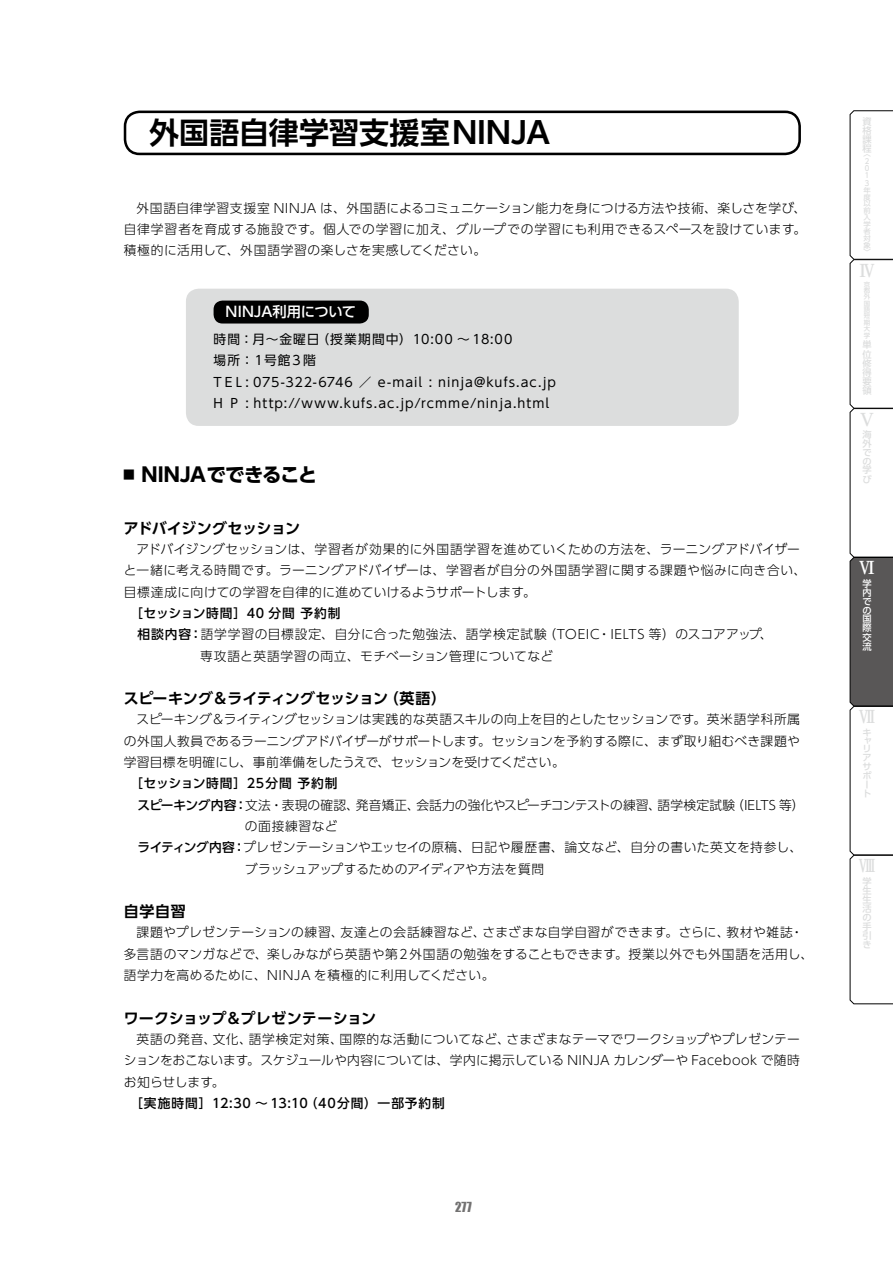
<style>
.page{position:relative;width:893px;height:1263px;background:#fff}
.page>*{position:absolute;margin:0;border:0;box-sizing:border-box;transform-origin:0 0}
.t1{font:700 30px "UD Shin Go Pro De";letter-spacing:.005em;color:#000}
.t2{font:700 19.5px "UD Shin Go Pro";letter-spacing:-.03em;color:#000}
.t3{font:700 17.1px "UD Reimin Pro";color:#dcdddd}
.t4{font:700 17.1px "UD Reimin Pro";color:#fff}
.t5{font:700 15px "UD Shin Go Pro De";letter-spacing:-.015em;color:#000}
.t6{font:700 15px "UD Shin Go Pro De";letter-spacing:.015em;color:#000}
.t7{font:500 14.25px "UD Shin Go Pro";letter-spacing:-.005em;color:#fff}
.t8{font:300 12.75px/21.3px "UD Shin Go Pro";letter-spacing:.025em;color:#000;text-align:justify}
.t9{font:12.75px/21.3px "UD Shin Go Pro";letter-spacing:.08em;color:#000}
.t10{font:500 12.75px "UD Shin Go Pro";letter-spacing:.06em;color:#000}
.t11{font:300 12.75px "UD Shin Go Pro";letter-spacing:.045em;color:#000}
.t12{font:300 12.75px "UD Shin Go Pro";letter-spacing:.005em;color:#000}
.t13{font:300 12.75px "UD Shin Go Pro";letter-spacing:-.025em;color:#000}
.t14{font:12.75px "Impact";color:#727171}
.t15{font:500 9.15px/9px "UD Shin Go Pro";color:#dcdddd;text-align:justify}
.t16{font:500 9.15px/9px "UD Shin Go Pro";color:#fff;text-align:justify}
.t17{font:500 7.35px/7.4px "UD Shin Go Pro";color:#dcdddd}
.t18{font:500 6.9px/6.9px "UD Shin Go Pro";color:#dcdddd;text-align:justify;scale:1.07 1}
.t19{font:500 6.45px/6.4px "UD Shin Go Pro";color:#dcdddd;text-align:justify}
.s1{font-weight:500}
</style>
<div class="page">
<div style="left:124px;top:111px;width:677px;height:44px;border:3px solid #000;border-radius:15px"></div>
<div style="left:186px;top:289px;width:553px;height:137px;background:#dcdddd;border-radius:13px"></div>
<div style="left:214px;top:301px;width:155px;height:22px;background:#000;border-radius:9px"></div>
<svg style="left:850px;top:110px;width:43px;height:894px"></svg>
<h1 class="t1" style="left:149px;top:108px;width:402px">外国語自律学習支援室NINJA</h1>
<p class="t8" style="left:124px;top:197px;width:684px;text-indent:13px">外国語自律学習支援室 NINJA は、外国語によるコミュニケーション能力を身につける方法や技術、楽しさを学び、自律学習者を育成する施設です。個人での学習に加え、グループでの学習にも利用できるスペースを設けています。積極的に活用して、外国語学習の楽しさを実感してください。</p>
<p class="t7" style="left:226px;top:300px;width:132px">NINJA利用について</p>
<p class="t9" style="left:214px;top:328px;width:344px">時間：月～金曜日（授業期間中）10:00 ～ 18:00<br>場所：１号館３階<br>T E L : 075-322-6746 ／ e-mail : ninja@kufs.ac.jp H P : http://www.kufs.ac.jp/rcmme/ninja.html</p>
<h2 class="t2" style="left:123px;top:459px;width:196px"><sup>■</sup> NINJAでできること</h2>
<p class="t5" style="left:124px;top:516px;width:178px">アドバイジングセッション</p>
<p class="t8" style="left:124px;top:538px;width:684px;text-align:left;text-indent:13px">アドバイジングセッションは、学習者が効果的に外国語学習を進めていくための方法を、ラーニングアドバイザーと一緒に考える時間です。ラーニングアドバイザーは、学習者が自分の外国語学習に関する課題や悩みに向き合い、目標達成に向けての学習を自律的に進めていけるようサポートします。</p>
<p class="t10" style="left:130px;top:603px;width:212px">［セッション時間］40 分間 予約制</p>
<p class="t11" style="left:138px;top:624px;width:637px"><span class="s1">相談内容：</span>語学学習の目標設定、自分に合った勉強法、語学検定試験（TOEIC・IELTS 等）のスコアアップ、</p>
<p class="t8" style="left:200px;top:645px;width:354px">専攻語と英語学習の両立、モチベーション管理についてなど</p>
<p class="t5" style="left:124px;top:686px;width:324px">スピーキング＆ライティングセッション（英語）</p>
<p class="t8" style="left:124px;top:708px;width:678px;text-indent:13px">スピーキング＆ライティングセッションは実践的な英語スキルの向上を目的としたセッションです。英米語学科所属の外国人教員であるラーニングアドバイザーがサポートします。セッションを予約する際に、まず取り組むべき課題や学習目標を明確にし、事前準備をしたうえで、セッションを受けてください。</p>
<p class="t10" style="left:130px;top:773px;width:209px">［セッション時間］25分間 予約制</p>
<p class="t12" style="left:138px;top:794px;width:668px"><span class="s1">スピーキング内容：</span>文法・表現の確認、発音矯正、会話力の強化やスピーチコンテストの練習、語学検定試験（IELTS 等）</p>
<p class="t11" style="left:245px;top:816px;width:94px">の面接練習など</p>
<p class="t8" style="left:138px;top:836px;width:666px"><span class="s1">ライティング内容：</span>プレゼンテーションやエッセイの原稿、日記や履歴書、論文など、自分の書いた英文を持参し、</p>
<p class="t13" style="left:245px;top:858px;width:301px">ブラッシュアップするためのアイディアや方法を質問</p>
<p class="t5" style="left:124px;top:899px;width:64px">自学自習</p>
<p class="t8" style="left:124px;top:921px;width:691px;text-align:left;text-indent:13px">課題やプレゼンテーションの練習、友達との会話練習など、さまざまな自学自習ができます。さらに、教材や雑誌・多言語のマンガなどで、楽しみながら英語や第２外国語の勉強をすることもできます。授業以外でも外国語を活用し、語学力を高めるために、NINJA を積極的に利用してください。</p>
<p class="t6" style="left:124px;top:1006px;width:254px">ワークショップ＆プレゼンテーション</p>
<p class="t8" style="left:124px;top:1028px;width:678px;text-indent:13px">英語の発音、文化、語学検定対策、国際的な活動についてなど、さまざまなテーマでワークショップやプレゼンテーションをおこないます。スケジュールや内容については、学内に掲示している NINJA カレンダーや Facebook で随時お知らせします。</p>
<p class="t10" style="left:130px;top:1093px;width:316px">［実施時間］12:30 ～ 13:10（40分間）一部予約制</p>
<p class="t14" style="left:455px;top:1197px;width:18px">277</p>
<p class="t15" style="left:862px;top:116px;width:11px">資格課程</p>
<p class="t17" style="left:863px;top:150px;width:9px">〈<br>2<br>0<br>1<br>3</p>
<p class="t18" style="left:863px;top:186px;width:8px">年度以前入学者対象</p>
<p class="t17" style="left:863px;top:248px;width:9px">〉</p>
<p class="t19" style="left:864px;top:281px;width:8px">京都外国語短期大学</p>
<p class="t15" style="left:862px;top:340px;width:11px">単位修得要領</p>
<h3 class="t3" style="left:858px;top:256px;width:19px">Ⅳ</h3>
<h3 class="t3" style="left:858px;top:405px;width:19px">Ⅴ</h3>
<p class="t15" style="left:862px;top:430px;width:11px">海外での学び</p>
<h3 class="t4" style="left:858px;top:554px;width:19px">Ⅵ</h3>
<p class="t16" style="left:862px;top:578px;width:11px">学内での国際交流</p>
<h3 class="t3" style="left:858px;top:703px;width:19px">Ⅶ</h3>
<p class="t15" style="left:862px;top:727px;width:11px;text-align:left">キャリアサポート</p>
<h3 class="t3" style="left:858px;top:852px;width:19px">Ⅷ</h3>
<p class="t15" style="left:862px;top:876px;width:10px">学生生活の手引き</p>
</div>
